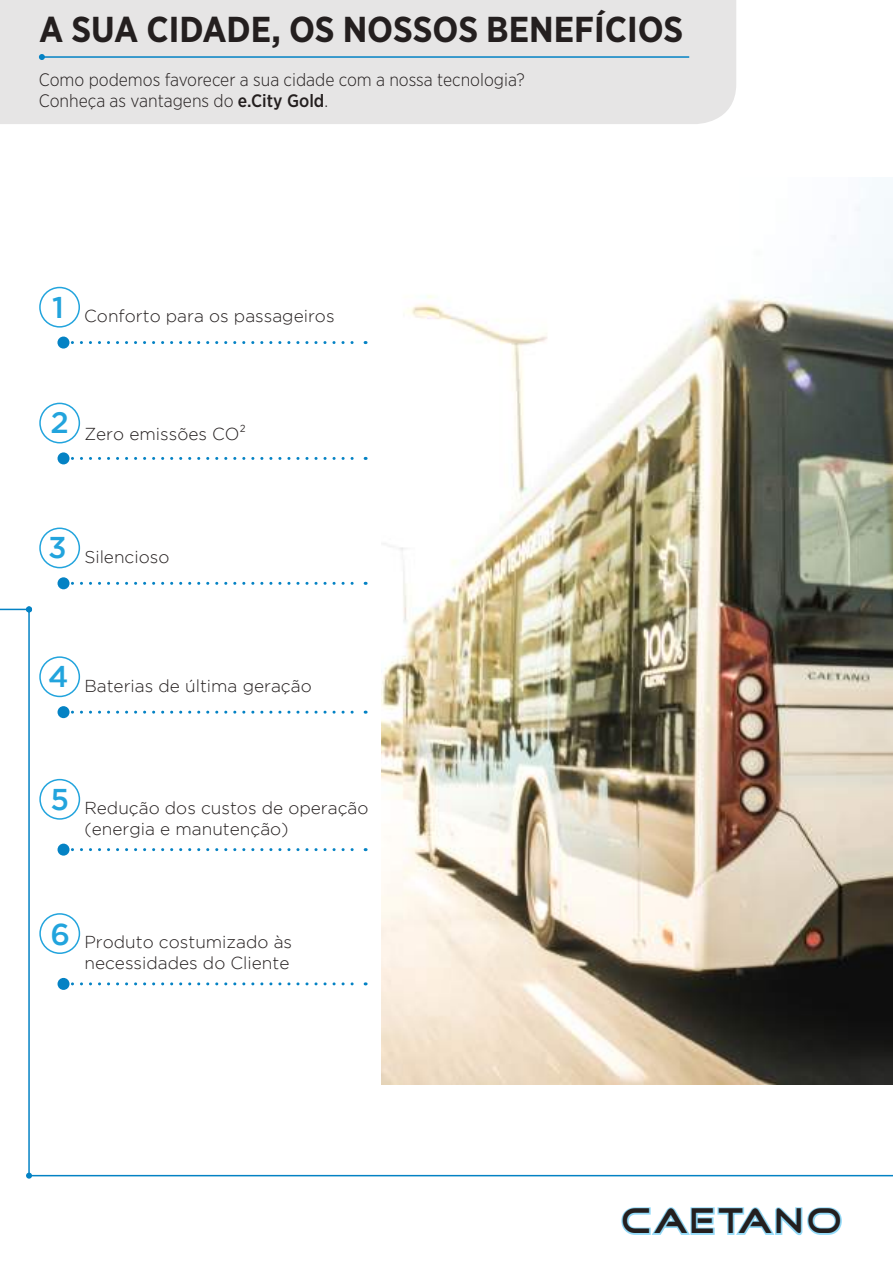
<style>
.page{position:relative;width:893px;height:1263px;background:#fff}
.page>*{position:absolute;margin:0;border:0;box-sizing:border-box;transform-origin:0 0}
.t1{font:700 36px "Gotham Narrow";color:#241f1f}
.t2{font:36px "Good Times";letter-spacing:.07em;color:#241f1f}
.t3{font:500 30px "Gotham";color:#22a4dd}
.t4{font:300 18px/21px "Gotham Narrow";color:#241f1f}
.t5{font:300 17.25px/20.7px "Gotham";color:#241f1f}
.s1{font-weight:500}
.s2{font-family:"Gotham Narrow";font-size:18.6px}
</style>
<div class="page">
<div style="left:0;top:0;width:736px;height:124px;background:#e6e5e5"></div>
<hr style="left:42px;top:56px;width:647px;height:2px;background:#0482c4">
<svg style="left:39px;top:54px;width:6px;height:6px"></svg>
<hr style="left:28px;top:609px;width:2px;height:567px;background:#0482c4">
<svg style="left:0;top:606px;width:32px;height:6px"></svg>
<hr style="left:29px;top:1175px;width:864px;height:1px;background:#0482c4">
<svg style="left:26px;top:1173px;width:6px;height:6px"></svg>
<img style="left:381px;top:198px;width:512px;height:886px">
<div style="left:39px;top:287px;width:41px;height:41px;border:2px solid #22a4dd;border-radius:50%"></div>
<svg style="left:72px;top:341px;width:294px;height:3px"></svg>
<div style="left:57px;top:337px;width:12px;height:12px;background:#0482c4;border-radius:50%"></div>
<div style="left:39px;top:403px;width:41px;height:40px;border:2px solid #22a4dd;border-radius:50%"></div>
<svg style="left:72px;top:457px;width:294px;height:3px"></svg>
<div style="left:58px;top:452px;width:12px;height:12px;background:#0482c4;border-radius:50%"></div>
<div style="left:39px;top:779px;width:41px;height:41px;border:2px solid #22a4dd;border-radius:50%"></div>
<div style="left:39px;top:913px;width:41px;height:41px;border:2px solid #22a4dd;border-radius:50%"></div>
<svg style="left:72px;top:848px;width:294px;height:3px"></svg>
<div style="left:58px;top:844px;width:12px;height:12px;background:#0482c4;border-radius:50%"></div>
<svg style="left:72px;top:982px;width:294px;height:3px"></svg>
<div style="left:58px;top:978px;width:12px;height:12px;background:#0482c4;border-radius:50%"></div>
<div style="left:39px;top:527px;width:41px;height:41px;border:2px solid #22a4dd;border-radius:50%"></div>
<div style="left:39px;top:656px;width:41px;height:41px;border:2px solid #22a4dd;border-radius:50%"></div>
<svg style="left:72px;top:582px;width:294px;height:3px"></svg>
<div style="left:58px;top:577px;width:12px;height:12px;background:#0482c4;border-radius:50%"></div>
<svg style="left:72px;top:711px;width:294px;height:3px"></svg>
<div style="left:58px;top:706px;width:12px;height:12px;background:#0482c4;border-radius:50%"></div>
<svg style="left:621px;top:1207px;width:221px;height:29px"></svg>
<h1 class="t1" style="left:39px;top:6px;width:646px">A SUA CIDADE, OS NOSSOS BENEFÍCIOS</h1>
<p class="t4" style="left:39px;top:68px;width:487px">Como podemos favorecer a sua cidade com a nossa tecnologia?<br>Conheça as vantagens do <span class="s1">e.City Gold</span>.</p>
<p class="t5" style="left:52px;top:305px;width:284px"><sup>1</sup> Conforto para os passageiros</p>
<p class="t5" style="left:50px;top:424px;width:197px"><sup>2</sup> Zero emissões CO<span class="s2">²</span></p>
<h2 class="t3" style="left:48px;top:530px;width:20px">3</h2>
<p class="t5" style="left:84px;top:546px;width:87px">Silencioso</p>
<h2 class="t3" style="left:48px;top:659px;width:22px">4</h2>
<p class="t5" style="left:84px;top:675px;width:229px">Baterias de última geração</p>
<h2 class="t3" style="left:51px;top:783px;width:20px">5</h2>
<p class="t5" style="left:84px;top:797px;width:286px">Redução dos custos de operação (energia e manutenção)</p>
<h2 class="t3" style="left:51px;top:917px;width:21px">6</h2>
<p class="t5" style="left:84px;top:932px;width:209px">Produto costumizado às necessidades do Cliente</p>
<h1 class="t2" style="left:621px;top:1204px;width:222px">CAETANO</h1>
</div>
